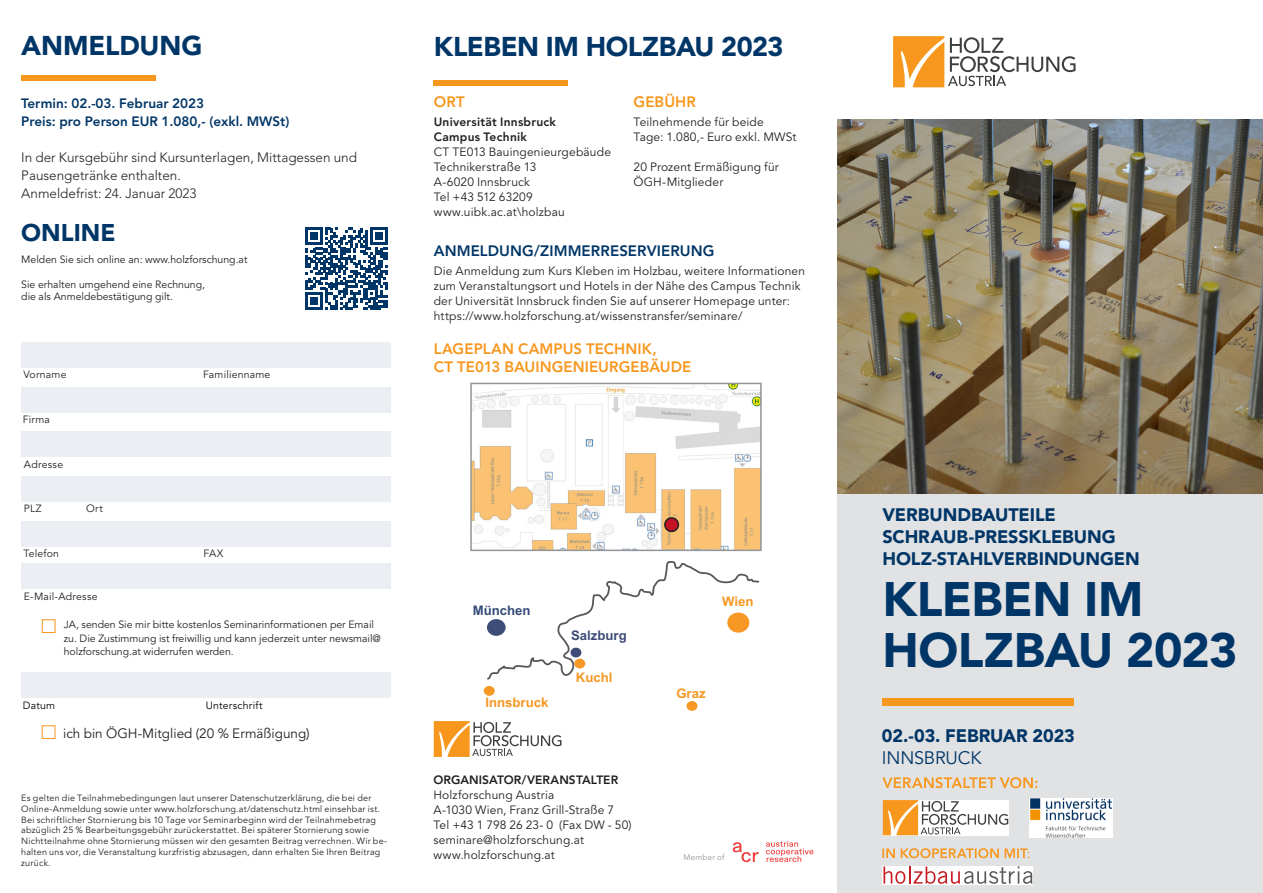
<style>
.page{position:relative;width:1263px;height:893px;background:#fff}
.page>*{position:absolute;margin:0;border:0;box-sizing:border-box;transform-origin:0 0}
.t1{font:900 48px/51px "Avenir";letter-spacing:-.01em;color:#003667}
.t2{font:900 27px "Avenir";letter-spacing:-.015em;color:#003667}
.t3{font:900 24px "Avenir";color:#003667}
.t4{font:900 18px/21.6px "Avenir";letter-spacing:-.005em;color:#003667}
.t5{font:18px "Avenir";letter-spacing:-.01em;color:#003667}
.t6{font:800 15px/18px "Avenir";letter-spacing:.005em;color:#f7971d}
.t7{font:800 15px "Avenir";letter-spacing:.005em;color:#003667}
.t8{font:300 13.5px/18px "Avenir";color:#231f20}
.t9{font:800 13.5px/18px "Avenir";color:#003667}
.t10{font:13.5px "Avenir";color:#231f20}
.t11{font:700 13.2px "Arial";color:#f69823}
.t12{font:700 13.2px "Arial";color:#3e4c78}
.t13{font:700 13.2px "Arial";color:#354c79}
.t14{font:12px/15px "Avenir";letter-spacing:.015em;color:#231f20}
.t15{font:800 12px/15px "Avenir";letter-spacing:.02em;color:#231f20}
.t16{font:10.5px/13.5px "Avenir";color:#231f20}
.t17{font:10.5px "Avenir";letter-spacing:.02em;color:#231f20}
.t18{font:10.5px "Avenir";letter-spacing:.02em;color:#000}
.t19{font:9px/10.8px "Avenir";letter-spacing:.025em;color:#231f20}
.t20{font:8.1px "Avenir";letter-spacing:.025em;color:#939598}
</style>
<div class="page">
<div style="left:838px;top:480px;width:425px;height:413px;background:#e1e2e4"></div>
<img style="left:838px;top:119px;width:425px;height:375px">
<div style="left:882px;top:698px;width:192px;height:8px;background:#f7971d"></div>
<div style="left:434px;top:80px;width:134px;height:5px;background:#f7971d"></div>
<svg style="left:893px;top:36px;width:182px;height:51px"></svg>
<svg style="left:434px;top:721px;width:127px;height:36px"></svg>
<svg style="left:733px;top:842px;width:25px;height:20px"></svg>
<svg style="left:766px;top:841px;width:47px;height:21px"></svg>
<div style="left:21px;top:342px;width:370px;height:26px;background:#ebeff3"></div>
<div style="left:21px;top:387px;width:370px;height:25px;background:#ebeff3"></div>
<div style="left:21px;top:432px;width:370px;height:25px;background:#ebeff3"></div>
<div style="left:21px;top:476px;width:370px;height:26px;background:#ebeff3"></div>
<div style="left:21px;top:521px;width:370px;height:25px;background:#ebeff3"></div>
<div style="left:21px;top:563px;width:370px;height:25px;background:#ebeff3"></div>
<div style="left:21px;top:673px;width:370px;height:25px;background:#ebeff3"></div>
<div style="left:42px;top:725px;width:13px;height:14px;border:1px solid #f7971d"></div>
<svg style="left:305px;top:228px;width:83px;height:82px"></svg>
<div style="left:42px;top:619px;width:13px;height:14px;border:1px solid #f7971d"></div>
<div style="left:21px;top:75px;width:135px;height:5px;background:#f7971d"></div>
<img style="left:473px;top:386px;width:286px;height:162px">
<div style="left:470px;top:383px;width:292px;height:168px;border:2px solid #939598"></div>
<svg style="left:487px;top:561px;width:272px;height:119px"></svg>
<div style="left:727px;top:613px;width:22px;height:20px;background:#f69823;border-radius:50%"></div>
<div style="left:487px;top:619px;width:19px;height:17px;background:#3e4c78;border-radius:50%"></div>
<div style="left:686px;top:701px;width:11px;height:10px;background:#f69823;border-radius:50%"></div>
<div style="left:574px;top:659px;width:11px;height:9px;background:#f69823;border-radius:50%"></div>
<div style="left:484px;top:686px;width:11px;height:10px;background:#f69823;border-radius:50%"></div>
<div style="left:570px;top:648px;width:11px;height:9px;background:#3e4c78;border-radius:50%"></div>
<svg style="left:882px;top:777px;width:155px;height:11px"></svg>
<img style="left:1030px;top:798px;width:83px;height:40px">
<svg style="left:882px;top:848px;width:147px;height:10px"></svg>
<div style="left:882px;top:866px;width:151px;height:19px;background:#fff"></div>
<svg style="left:883px;top:866px;width:149px;height:18px"></svg>
<svg style="left:883px;top:835px;width:125px;height:1px"></svg>
<svg style="left:883px;top:800px;width:125px;height:35px;background:#e4cdb0"></svg>
<div style="left:665px;top:518px;width:13px;height:13px;background:#c31325;border-radius:50%"></div>
<div style="left:664px;top:517px;width:15px;height:15px;border:2px solid #231f20;border-radius:50%"></div>
<h2 class="t2" style="left:21px;top:30px;width:183px">ANMELDUNG</h2>
<p class="t9" style="left:21px;top:94px;width:270px">Termin: 02.-03. Februar 2023<br>Preis: pro Person EUR 1.080,- (exkl. MWSt)</p>
<p class="t8" style="left:21px;top:148px;width:337px">In der Kursgebühr sind Kursunterlagen, Mittagessen und<br>Pausengetränke enthalten.<br>Anmeldefrist: 24. Januar 2023</p>
<h3 class="t3" style="left:21px;top:218px;width:96px">ONLINE</h3>
<p class="t16" style="left:21px;top:253px;width:228px">Melden Sie sich online an: www.holzforschung.at</p>
<p class="t16" style="left:21px;top:278px;width:185px;line-height:12.6px">Sie erhalten umgehend eine Rechnung, die als Anmeldebestätigung gilt.</p>
<p class="t17" style="left:23px;top:368px;width:45px">Vorname</p>
<p class="t16" style="left:203px;top:368px;width:69px">Familienname</p>
<p class="t16" style="left:23px;top:413px;width:29px">Firma</p>
<p class="t17" style="left:24px;top:458px;width:41px">Adresse</p>
<p class="t16" style="left:24px;top:502px;width:19px">PLZ</p>
<p class="t16" style="left:86px;top:502px;width:18px">Ort</p>
<p class="t16" style="left:23px;top:547px;width:37px">Telefon</p>
<p class="t16" style="left:204px;top:547px;width:22px">FAX</p>
<p class="t17" style="left:24px;top:590px;width:75px">E-Mail-Adresse</p>
<p class="t16" style="left:64px;top:618px;width:319px">JA, senden Sie mir bitte kostenlos Seminarinformationen per Email zu. Die Zustimmung ist freiwillig und kann jederzeit unter newsmail@ holzforschung.at widerrufen werden.</p>
<p class="t18" style="left:23px;top:700px;width:34px">Datum</p>
<p class="t18" style="left:206px;top:700px;width:58px">Unterschrift</p>
<p class="t10" style="left:63px;top:726px;width:248px">ich bin ÖGH-Mitglied (20 % Ermäßigung)</p>
<p class="t19" style="left:21px;top:793px;width:367px">Es gelten die Teilnahmebedingungen laut unserer Datenschutzerklärung, die bei der Online-Anmeldung sowie unter www.holzforschung.at/datenschutz.html einsehbar ist.<br>Bei schriftlicher Stornierung bis 10 Tage vor Seminarbeginn wird der Teilnahmebetrag abzüglich 25 % Bearbeitungsgebühr zurückerstattet. Bei späterer Stornierung sowie Nichtteilnahme ohne Stornierung müssen wir den gesamten Beitrag verrechnen. Wir be&shy;halten uns vor, die Veranstaltung kurzfristig abzusagen, dann erhalten Sie Ihren Beitrag zurück.</p>
<h2 class="t2" style="left:434px;top:30px;width:351px">KLEBEN IM HOLZBAU 2023</h2>
<p class="t6" style="left:434px;top:93px;width:32px">ORT</p>
<p class="t15" style="left:434px;top:115px;width:124px">Universität Innsbruck<br>Campus Technik</p>
<p class="t14" style="left:434px;top:145px;width:179px">CT TE013 Bauingenieurgebäude<br>Technikerstraße 13<br>A-6020 Innsbruck<br>Tel +43 512 63209 www.uibk.ac.at\holzbau</p>
<p class="t6" style="left:634px;top:93px;width:64px">GEBÜHR</p>
<p class="t14" style="left:634px;top:115px;width:164px">Teilnehmende für beide<br>Tage: 1.080,- Euro exkl. MWSt</p>
<p class="t14" style="left:634px;top:160px;width:147px">20 Prozent Ermäßigung für<br>ÖGH-Mitglieder</p>
<p class="t7" style="left:434px;top:242px;width:282px">ANMELDUNG/ZIMMERRESERVIERUNG</p>
<p class="t14" style="left:434px;top:264px;width:373px">Die Anmeldung zum Kurs Kleben im Holzbau, weitere Informationen zum Veranstaltungsort und Hotels in der Nähe des Campus Technik der Universität Innsbruck finden Sie auf unserer Homepage unter: https://www.holzforschung.at/wissenstransfer/seminare/</p>
<p class="t6" style="left:434px;top:340px;width:259px">LAGEPLAN CAMPUS TECHNIK,<br>CT TE013 BAUINGENIEURGEBÄUDE</p>
<p class="t13" style="left:473px;top:601px;width:59px">München</p>
<p class="t11" style="left:485px;top:693px;width:65px">Innsbruck</p>
<p class="t12" style="left:571px;top:626px;width:57px">Salzburg</p>
<p class="t11" style="left:576px;top:668px;width:38px">Kuchl</p>
<p class="t11" style="left:722px;top:592px;width:33px">Wien</p>
<p class="t11" style="left:676px;top:684px;width:31px">Graz</p>
<p class="t15" style="left:433px;top:772px;width:186px">ORGANISATOR/VERANSTALTER</p>
<p class="t14" style="left:433px;top:788px;width:200px">Holzforschung Austria<br>A-1030 Wien, Franz Grill-Straße 7<br>Tel +43 1 798 26 23- 0 (Fax DW - 50) seminare@holzforschung.at www.holzforschung.at</p>
<p class="t20" style="left:683px;top:853px;width:43px">Member of</p>
<h3 class="t4" style="left:882px;top:504px;width:259px">VERBUNDBAUTEILE<br>SCHRAUB-PRESSKLEBUNG<br>HOLZ-STAHLVERBINDUNGEN</h3>
<h1 class="t1" style="left:882px;top:574px;width:357px">KLEBEN IM<br>HOLZBAU 2023</h1>
<h3 class="t4" style="left:882px;top:725px;width:194px">02.-03. FEBRUAR 2023</h3>
<h3 class="t5" style="left:882px;top:747px;width:101px">INNSBRUCK</h3>
</div>
